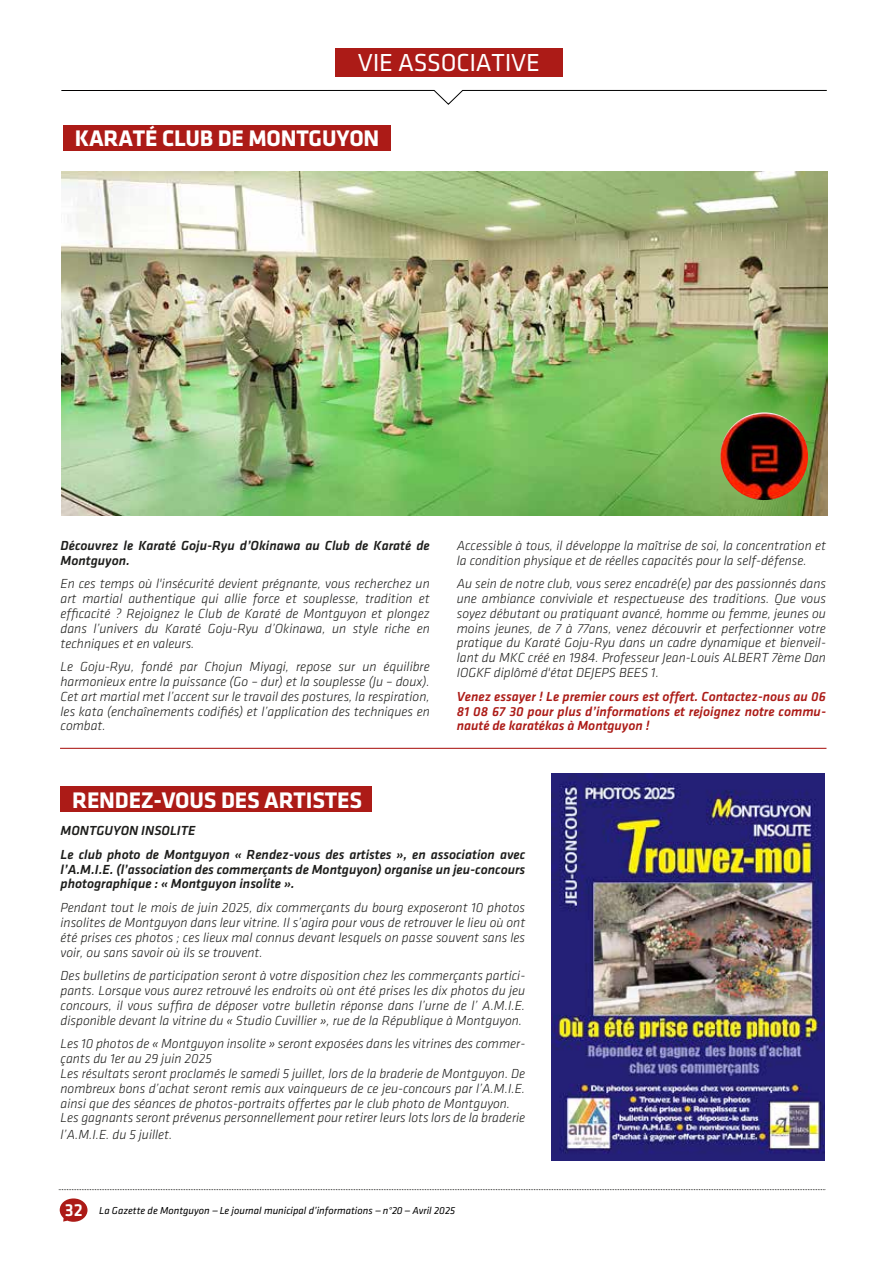
<style>
.page{position:relative;width:893px;height:1263px;background:#fff}
.page>*{position:absolute;margin:0;border:0;box-sizing:border-box;transform-origin:0 0}
.t1{font:25.5px "Klavika";letter-spacing:-.01em;color:#fff}
.t2{font:700 23.4px "Klavika";letter-spacing:-.01em;color:#fff}
.t3{font:italic 300 13.65px/14.9px "Klavika";color:#1d1d1b;text-align:justify}
.t4{font:italic 500 13.65px/14.9px "Klavika";color:#1d1d1b}
.t5{font:italic 500 13.65px/14.9px "Klavika";color:#ac1b17;text-align:justify}
.t6{font:italic 10.5px "Klavika";color:#010000}
.s1{font-weight:500;font-style:normal;font-size:18px;color:#fff}
</style>
<div class="page">
<svg style="left:61px;top:90px;width:766px;height:15px"></svg>
<div style="left:335px;top:48px;width:227px;height:28px;background:#ac1b17"></div>
<svg style="left:58px;top:1189px;width:767px;height:1px"></svg>
<svg style="left:60px;top:1198px;width:28px;height:24px"></svg>
<div style="left:63px;top:125px;width:328px;height:26px;background:#ac1b17"></div>
<div style="left:61px;top:787px;width:311px;height:25px;background:#ac1b17"></div>
<hr style="left:60px;top:748px;width:766px;height:1px;background:#ac1b17">
<img style="left:62px;top:172px;width:765px;height:343px">
<img style="left:720px;top:412px;width:88px;height:88px;border-radius:44px">
<img style="left:551px;top:773px;width:274px;height:388px">
<h1 class="t1" style="left:358px;top:49px;width:184px">VIE ASSOCIATIVE</h1>
<h2 class="t2" style="left:75px;top:125px;width:306px">KARATÉ CLUB DE MONTGUYON</h2>
<p class="t4" style="left:61px;top:538px;width:371px">Découvrez le Karaté Goju-Ryu d’Okinawa au Club de Karaté de<br>Montguyon.</p>
<p class="t3" style="left:61px;top:576px;width:371px">En ces temps où l'insécurité devient prégnante, vous recherchez un art martial authentique qui allie force et souplesse, tradition et efficacité ? Rejoignez le Club de Karaté de Montguyon et plongez dans l’univers du Karaté Goju-Ryu d’Okinawa, un style riche en techniques et en valeurs.</p>
<p class="t3" style="left:61px;top:659px;width:371px">Le Goju-Ryu, fondé par Chojun Miyagi, repose sur un équilibre harmonieux entre la puissance (Go – dur) et la souplesse (Ju – doux).<br>Cet art martial met l’accent sur le travail des postures, la respiration, les kata (enchaînements codifiés) et l’application des techniques en combat.</p>
<h2 class="t2" style="left:72px;top:787px;width:291px">RENDEZ-VOUS DES ARTISTES</h2>
<p class="t3" style="left:457px;top:538px;width:371px">Accessible à tous, il développe la maîtrise de soi, la concentration et la condition physique et de réelles capacités pour la self-défense.</p>
<p class="t3" style="left:457px;top:576px;width:371px">Au sein de notre club, vous serez encadré(e) par des passionnés dans une ambiance conviviale et respectueuse des traditions. Que vous soyez débutant ou pratiquant avancé, homme ou femme, jeunes ou moins jeunes, de 7 à 77ans, venez découvrir et perfectionner votre pratique du Karaté Goju-Ryu dans un cadre dynamique et bienveil&shy;lant du MKC créé en 1984. Professeur Jean-Louis ALBERT 7ème Dan IOGKF diplômé d'état DEJEPS BEES 1.</p>
<p class="t5" style="left:457px;top:689px;width:371px">Venez essayer ! Le premier cours est offert. Contactez-nous au 06<br>81 08 67 30 pour plus d’informations et rejoignez notre commu&shy;nauté de karatékas à Montguyon !</p>
<p class="t4" style="left:61px;top:819px;width:466px;line-height:23.4px">MONTGUYON INSOLITE<br>Le club photo de Montguyon « Rendez-vous des artistes », en association avec</p>
<p class="t4" style="left:61px;top:862px;width:466px">l’A.M.I.E. (l’association des commerçants de Montguyon) organise un jeu-concours photographique : « Montguyon insolite ».</p>
<p class="t3" style="left:61px;top:900px;width:466px">Pendant tout le mois de juin 2025, dix commerçants du bourg exposeront 10 photos insolites de Montguyon dans leur vitrine. Il s’agira pour vous de retrouver le lieu où ont été prises ces photos ; ces lieux mal connus devant lesquels on passe souvent sans les voir, ou sans savoir où ils se trouvent.</p>
<p class="t3" style="left:61px;top:968px;width:466px">Des bulletins de participation seront à votre disposition chez les commerçants partici&shy;pants. Lorsque vous aurez retrouvé les endroits où ont été prises les dix photos du jeu concours, il vous suffira de déposer votre bulletin réponse dans l’urne de l’ A.M.I.E. disponible devant la vitrine du « Studio Cuvillier », rue de la République à Montguyon.</p>
<p class="t3" style="left:61px;top:1036px;width:466px;text-align:left">Les 10 photos de « Montguyon insolite » seront exposées dans les vitrines des commer&shy;çants du 1er au 29 juin 2025<br>Les résultats seront proclamés le samedi 5 juillet, lors de la braderie de Montguyon. De nombreux bons d’achat seront remis aux vainqueurs de ce jeu-concours par l’A.M.I.E. ainsi que des séances de photos-portraits offertes par le club photo de Montguyon.<br>Les gagnants seront prévenus personnellement pour retirer leurs lots lors de la braderie</p>
<p class="t3" style="left:61px;top:1127px;width:113px">l’A.M.I.E. du 5 juillet.</p>
<p class="t6" style="left:65px;top:1204px;width:392px"><span class="s1">32</span> La Gazette de Montguyon —Le journal municipal d’informations — n°20 — Avril 2025</p>
</div>
